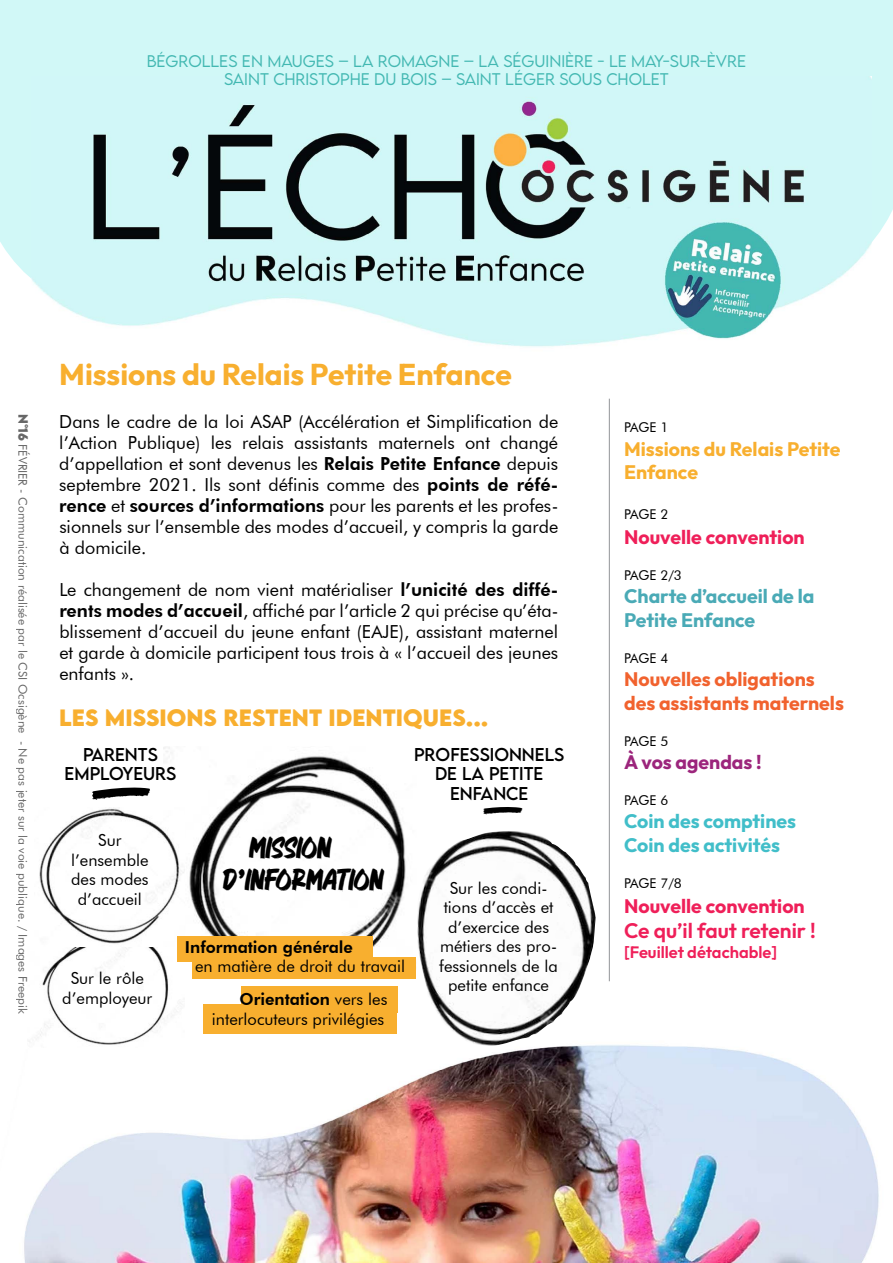
<style>
.page{position:relative;width:893px;height:1263px;background:#fff}
.page>*{position:absolute;margin:0;border:0;box-sizing:border-box;transform-origin:0 0}
.t1{font:700 30px "Outfit";color:#f8af2f}
.t2{font:27px/32.4px "Better Faster";letter-spacing:-.02em;color:#000}
.t3{font:700 21px "LEMONMILK";color:#f8af2f}
.t4{font:600 21px "Outfit";color:#ef1f59}
.t5{font:700 19.5px/23.4px "Outfit";color:#f1622e}
.t6{font:700 19.5px "Outfit";color:#ef1f59}
.t7{font:700 19.5px/23.4px "Outfit";color:#4aaab6}
.t8{font:700 19.5px/23.4px "Outfit";color:#41bec9}
.t9{font:700 19.5px/23.4px "Outfit";color:#f8af2f}
.t10{font:700 19.5px "Outfit";color:#9c257c}
.t11{font:18px/21px "Futura BT";color:#000;text-align:justify}
.t12{font:16.5px/19.5px "Futura BT";color:#000;text-align:center}
.t13{font:16.5px/19.8px "LEMONMILK";color:#000;text-align:center}
.t14{font:600 16.5px "Outfit";color:#ef1f59}
.t15{font:800 16.5px "Futura BT";color:#000}
.t16{font:300 15px/18px "LEMONMILK";color:#43b8b2;text-align:center}
.t17{font:13.5px "Futura BT";letter-spacing:-.02em;color:#000}
.t18{font:12px "Futura BT";color:#000}
.s1{font-family:"LEMONMILK";font-weight:700}
.s2{font-weight:800}
</style>
<div class="page">
<img style="left:24px;top:1045px;width:855px;height:218px">
<div style="left:0;top:0;width:893px;height:125px;background:#d1f8f7"></div>
<svg style="left:0;top:125px;width:32px;height:155px;background:#d6f8f7"></svg>
<svg style="left:870px;top:76px;width:23px;height:166px;fill:#d1f8f7"></svg>
<img style="left:32px;top:77px;width:840px;height:270px">
<img style="left:410px;top:831px;width:186px;height:215px">
<img style="left:164px;top:747px;width:252px;height:230px">
<hr style="left:609px;top:399px;width:1px;height:582px;background:#939598">
<img style="left:27px;top:946px;width:158px;height:102px">
<img style="left:39px;top:808px;width:146px;height:138px">
<div style="left:178px;top:936px;width:195px;height:26px;background:#f8af2f"></div>
<div style="left:241px;top:986px;width:157px;height:26px;background:#f8af2f"></div>
<div style="left:192px;top:958px;width:223px;height:21px;background:#f8af2f"></div>
<div style="left:204px;top:1004px;width:193px;height:29px;background:#f8af2f"></div>
<svg style="left:87px;top:808px;width:65px;height:13px"></svg>
<p class="t16" style="left:147px;top:52px;width:601px">BÉGROLLES EN MAUGES – LA ROMAGNE – LA SÉGUINIÈRE - LE MAY-SUR-ÈVRE<br>SAINT CHRISTOPHE DU BOIS – SAINT LÉGER SOUS CHOLET</p>
<p class="t18" style="left:30px;top:414px;width:601px;rotate:90deg"><span class="s1">N°16</span> Février - Communication réalisée par le CSI Ocsigène - Ne pas jeter sur la voie publique. / I mages Freepik</p>
<h1 class="t1" style="left:59px;top:357px;width:454px">Missions du Relais Petite Enfance</h1>
<p class="t11" style="left:59px;top:411px;width:500px">Dans le cadre de la loi ASAP (Accélération et Simplification de l’Action Publique) les relais assistants maternels ont changé d’appellation et sont devenus les <span class="s2">Relais Petite Enfance</span> depuis septembre 2021. Ils sont définis comme des <span class="s2">points de réfé&shy;rence</span> et <span class="s2">sources d’informations</span> pour les parents et les profes&shy;sionnels sur l’ensemble des modes d’accueil, y compris la garde à domicile.</p>
<p class="t11" style="left:59px;top:579px;width:500px">Le changement de nom vient matérialiser <span class="s2">l’unicité des diffé&shy;rents modes d’accueil</span>, affiché par l’article 2 qui précise qu’éta&shy;blissement d’accueil du jeune enfant (EAJE), assistant maternel et garde à domicile participent tous trois à « l’accueil des jeunes enfants ».</p>
<p class="t3" style="left:59px;top:704px;width:431px">LES MISSIONS RESTENT IDENTIQUES...</p>
<p class="t13" style="left:65px;top:744px;width:113px">PARENTS<br>EMPLOYEURS</p>
<p class="t13" style="left:414px;top:744px;width:152px">PROFESSIONNELS<br>DE LA PETITE<br>ENFANCE</p>
<p class="t12" style="left:71px;top:830px;width:79px">Sur l’ensemble des modes d’accueil</p>
<h2 class="t2" style="left:222px;top:833px;width:163px;text-indent:27px">MISSION<br>D’INFORMATION</h2>
<p class="t12" style="left:439px;top:878px;width:120px">Sur les condi&shy;tions d’accès et d’exercice des métiers des pro&shy;fessionnels de la petite enfance</p>
<p class="t15" style="left:185px;top:936px;width:170px">Information générale</p>
<p class="t12" style="left:239px;top:949px;width:167px;line-height:33.3px;text-align:left;text-indent:-44px">en matière de droit du travail<br><span class="s2">Orientation</span> vers les</p>
<p class="t12" style="left:212px;top:1009px;width:174px">interlocuteurs privilégies</p>
<p class="t12" style="left:62px;top:968px;width:92px">Sur le rôle d’employeur</p>
<p class="t17" style="left:624px;top:419px;width:46px">Page 1</p>
<p class="t9" style="left:624px;top:437px;width:218px">Missions du Relais Petite<br>Enfance</p>
<p class="t17" style="left:624px;top:506px;width:46px">Page 2</p>
<p class="t6" style="left:624px;top:526px;width:182px">Nouvelle convention</p>
<p class="t17" style="left:624px;top:567px;width:59px">Page 2/3</p>
<p class="t7" style="left:624px;top:585px;width:192px">Charte d’accueil de la<br>Petite Enfance</p>
<p class="t17" style="left:624px;top:650px;width:46px">Page 4</p>
<p class="t5" style="left:624px;top:667px;width:221px">Nouvelles obligations des assistants maternels</p>
<p class="t17" style="left:624px;top:732px;width:46px">Page 5</p>
<p class="t10" style="left:624px;top:751px;width:139px">à vos agendas !</p>
<p class="t17" style="left:624px;top:792px;width:46px">Page 6</p>
<p class="t8" style="left:624px;top:810px;width:174px">Coin des comptines<br>Coin des activités</p>
<p class="t17" style="left:624px;top:875px;width:59px">Page 7/8</p>
<p class="t6" style="left:624px;top:895px;width:182px">Nouvelle convention</p>
<p class="t4" style="left:624px;top:919px;width:193px">Ce qu’il faut retenir !</p>
<p class="t14" style="left:624px;top:943px;width:155px">[Feuillet détachable]</p>
</div>
